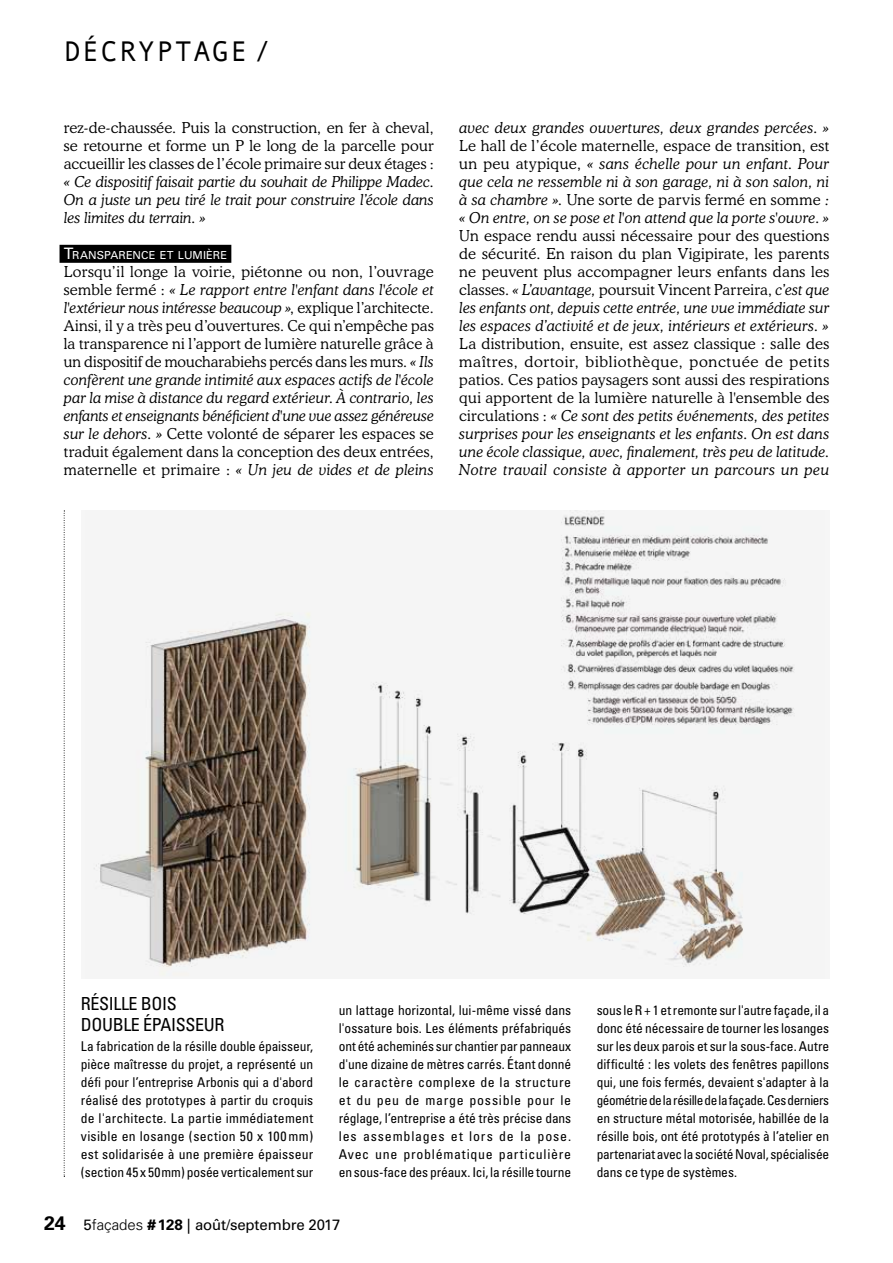
<style>
.page{position:relative;width:893px;height:1263px;background:#fff}
.page>*{position:absolute;margin:0;border:0;box-sizing:border-box;transform-origin:0 0}
.t1{font:28.5px "Andale Mono";letter-spacing:.05em;color:#000}
.t2{font:condensed 18px/21px "Univers";letter-spacing:-.02em;color:#000}
.t3{font:300 15px/18px "Cooper BT";letter-spacing:.015em;color:#000;text-align:justify}
.t4{font:italic 300 15px/18px "Cooper BT";letter-spacing:.015em;color:#000;text-align:justify}
.t5{font:15px "Univers";letter-spacing:-.01em;color:#000}
.t6{font:condensed 13.5px/18px "Univers";letter-spacing:-.005em;color:#000;text-align:justify}
.t7{font:10.95px "Univers";letter-spacing:.005em;color:#fff}
.s1{font-size:15.75px}
.s2{font-style:italic}
.s3{font-style:normal}
.s4{font-weight:700;font-size:19.5px}
.s5{font-weight:300}
.s6{font-weight:700}
</style>
<div class="page">
<div style="left:60px;top:245px;width:171px;height:18px;background:#000"></div>
<img style="left:93px;top:511px;width:702px;height:466px">
<svg style="left:64px;top:511px;width:1px;height:666px"></svg>
<h1 class="t1" style="left:64px;top:35px;width:209px">DÉCRYPTAGE /</h1>
<p class="t3" style="left:64px;top:118px;width:371px">rez-de-chaussée. Puis la construction, en fer à cheval, se retourne et forme un P le long de la parcelle pour accueillir les classes de l’école primaire sur deux étages :</p>
<p class="t4" style="left:64px;top:172px;width:371px">« Ce dispositif faisait partie du souhait de Philippe Madec.<br>On a juste un peu tiré le trait pour construire l’école dans les limites du terrain. »</p>
<p class="t7" style="left:64px;top:248px;width:165px"><span class="s1">T</span>RANSPARENCE ET LUMI ÈRE</p>
<p class="t3" style="left:64px;top:262px;width:371px">Lorsqu’il longe la voirie, piétonne ou non, l’ouvrage semble fermé : <span class="s2">« Le rapport entre l'enfant dans l'école et l'extérieur nous intéresse beaucoup »</span>, explique l’architecte.<br>Ainsi, il y a très peu d’ouvertures. Ce qui n’empêche pas la transparence ni l’apport de lumière naturelle grâce à un dispositif de moucharabiehs percés dans les murs. <span class="s2">« Ils confèrent une grande intimité aux espaces actifs de l'école par la mise à distance du regard extérieur. À contrario, les enfants et enseignants bénéficient d'une vue assez généreuse sur le dehors. »</span> Cette volonté de séparer les espaces se traduit également dans la conception des deux entrées, maternelle et primaire : <span class="s2">« Un jeu de vides et de pleins</span></p>
<p class="t4" style="left:459px;top:118px;width:371px">avec deux grandes ouvertures, deux grandes percées. »</p>
<p class="t4" style="left:459px;top:136px;width:371px"><span class="s3">Le hall de l’école maternelle, espace de transition, est un peu atypique,</span> « sans échelle pour un enfant. Pour que cela ne ressemble ni à son garage, ni à son salon, ni à sa chambre ». <span class="s3">Une sorte de parvis fermé en somme</span> : « On entre, on se pose et l'on attend que la porte s'ouvre. »</p>
<p class="t3" style="left:459px;top:226px;width:371px">Un espace rendu aussi nécessaire pour des questions de sécurité. En raison du plan Vigipirate, les parents ne peuvent plus accompagner leurs enfants dans les classes. <span class="s2">« L’avantage,</span> poursuit Vincent Parreira, <span class="s2">c’est que les enfants ont, depuis cette entrée, une vue immédiate sur les espaces d’activité et de jeux, intérieurs et extérieurs. »</span></p>
<p class="t3" style="left:459px;top:334px;width:371px">La distribution, ensuite, est assez classique : salle des maîtres, dortoir, bibliothèque, ponctuée de petits patios. Ces patios paysagers sont aussi des respirations qui apportent de la lumière naturelle à l'ensemble des circulations : <span class="s2">« Ce sont des petits événements, des petites surprises pour les enseignants et les enfants. On est dans une école classique, avec, finalement, très peu de latitude.<br>Notre travail consiste à apporter un parcours un peu</span></p>
<p class="t2" style="left:81px;top:993px;width:145px">RÉSILLE BOIS<br>DOUBLE ÉPAISSEUR</p>
<p class="t6" style="left:81px;top:1037px;width:234px">La fabrication de la résille double épaisseur, pièce maîtresse du projet, a représenté un défi pour l’entreprise Arbonis qui a d'abord réalisé des prototypes à partir du croquis de l'architecte. La partie immédiatement visible en losange (section 50 x 100mm) est solidarisée à une première épaisseur (section 45 x 50mm) posée verticalement sur</p>
<p class="t6" style="left:339px;top:1001px;width:234px">un lattage horizontal, lui-même vissé dans l'ossature bois. Les éléments préfabriqués ont été acheminés sur chantier par panneaux d'une dizaine de mètres carrés. Étant donné le caractère complexe de la structure et du peu de marge possible pour le réglage, l’entreprise a été très précise dans les assemblages et lors de la pose.<br>Avec une problématique particulière en sous-face des préaux. Ici, la résille tourne</p>
<p class="t6" style="left:597px;top:1001px;width:234px">sous le R + 1 et remonte sur l'autre façade, il a donc été nécessaire de tourner les losanges sur les deux parois et sur la sous-face. Autre difficulté : les volets des fenêtres papillons qui, une fois fermés, devaient s'adapter à la géométrie de la résille de la façade. Ces derniers en structure métal motorisée, habillée de la résille bois, ont été prototypés à l’atelier en partenariat avec la société Noval, spécialisée dans ce type de systèmes.</p>
<p class="t5" style="left:44px;top:1216px;width:298px"><span class="s4">24</span> 5<span class="s5">façades</span> <span class="s6">#128</span> | août/septembre 2017</p>
</div>
